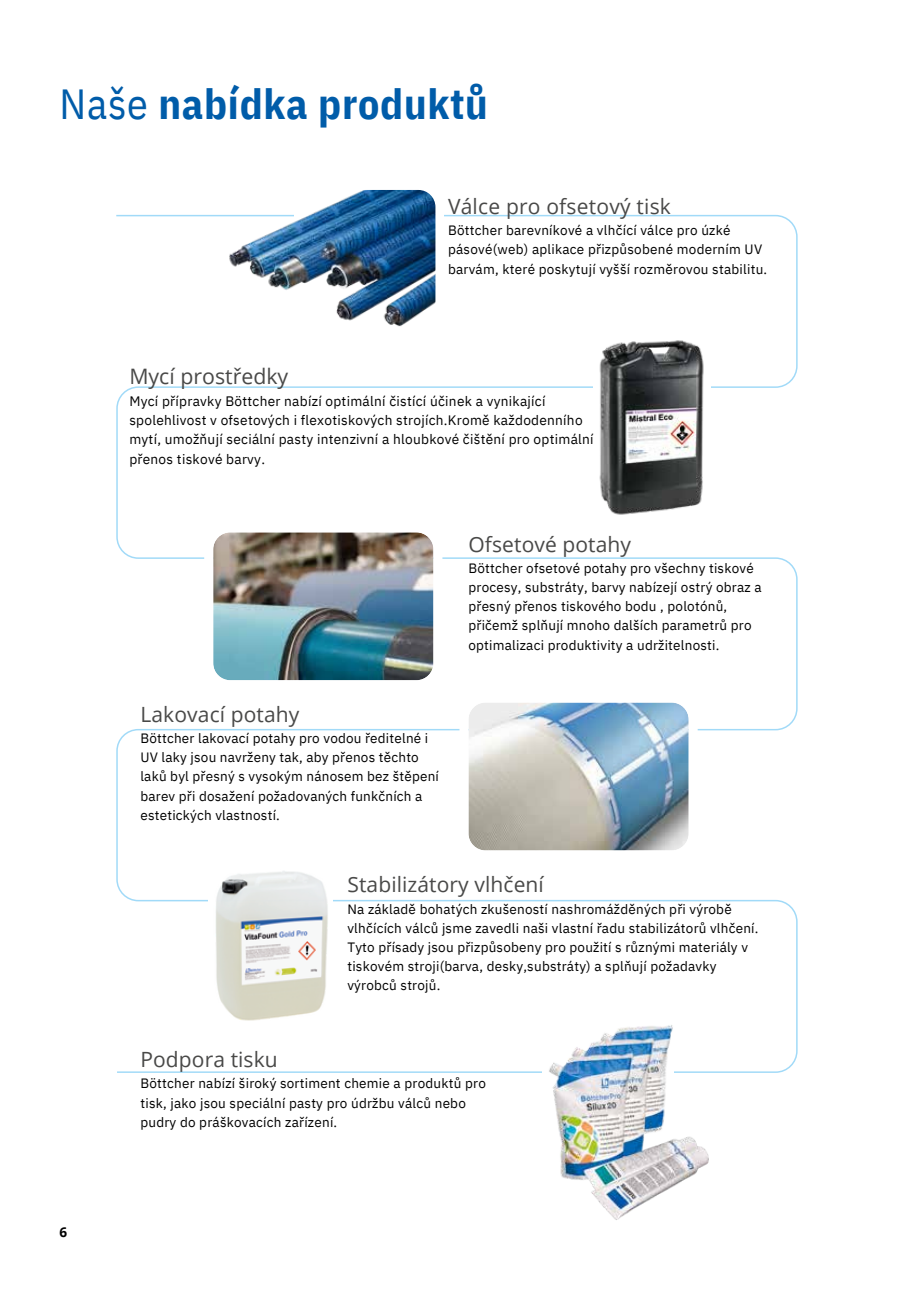
<style>
.page{position:relative;width:914px;height:1298px;background:#fff}
.page>*{position:absolute;margin:0;border:0;box-sizing:border-box;transform-origin:0 0}
.t1{font:700 42px "IBM Plex Sans Cond";letter-spacing:.015em;color:#005ca9}
.t2{font:21.3px "Open Sans";color:#494948}
.t3{font:21px "Open Sans";letter-spacing:.005em;color:#494948}
.t4{font:13.65px/19.4px "IBM Plex Sans";letter-spacing:.02em;color:#000}
.t5{font:13.5px/19.2px "IBM Plex Sans";letter-spacing:.015em;color:#000}
.t6{font:700 13.5px "Open Sans";color:#000}
.s1{font-weight:400}
</style>
<div class="page">
<svg style="left:116px;top:215px;width:681px;height:857px"></svg>
<img style="left:539px;top:1022px;width:184px;height:198px">
<img style="left:459px;top:693px;width:238px;height:166px">
<img style="left:204px;top:523px;width:238px;height:166px">
<div style="left:435px;top:206px;width:9px;height:13px;background:#fff"></div>
<img style="left:215px;top:190px;width:220px;height:147px;border-radius:17px">
<div style="left:702px;top:381px;width:8px;height:13px;background:#fff"></div>
<img style="left:593px;top:336px;width:116px;height:183px">
<div style="left:324px;top:893px;width:9px;height:13px;background:#fff"></div>
<img style="left:207px;top:867px;width:124px;height:158px">
<p class="t1" style="left:60px;top:76px;width:430px"><span class="s1">Naše</span> nabídka produktů</p>
<p class="t3" style="left:448px;top:191px;width:224px">Válce pro ofsetový tisk</p>
<p class="t5" style="left:448px;top:221px;width:321px">Böttcher barevníkové a vlhčící válce pro úzké pásové(web) aplikace přizpůsobené moderním UV barvám, které poskytují vyšší rozměrovou stabilitu.</p>
<p class="t2" style="left:129px;top:361px;width:160px">Mycí prostředky</p>
<p class="t4" style="left:129px;top:391px;width:466px">Mycí přípravky Böttcher nabízí optimální čistící účinek a vynikající spolehlivost v ofsetových i flexotiskových strojích.Kromě každodenního mytí, umožňují seciální pasty intenzivní a hloubkové čištění pro optimální přenos tiskové barvy.</p>
<p class="t3" style="left:140px;top:699px;width:161px">Lakovací potahy</p>
<p class="t5" style="left:140px;top:728px;width:300px">Böttcher lakovací potahy pro vodou ředitelné i UV laky jsou navrženy tak, aby přenos těchto laků byl přesný s vysokým nánosem bez štěpení barev při dosažení požadovaných funkčních a estetických vlastností.</p>
<p class="t3" style="left:468px;top:529px;width:164px">Ofsetové potahy</p>
<p class="t5" style="left:468px;top:558px;width:294px">Böttcher ofsetové potahy pro všechny tiskové procesy, substráty, barvy nabízejí ostrý obraz a přesný přenos tiskového bodu , polotónů, přičemž splňují mnoho dalších parametrů pro optimalizaci produktivity a udržitelnosti.</p>
<p class="t3" style="left:347px;top:869px;width:198px">Stabilizátory vlhčení</p>
<p class="t5" style="left:347px;top:898px;width:412px">Na základě bohatých zkušeností nashromážděných při výrobě vlhčících válců jsme zavedli naši vlastní řadu stabilizátorů vlhčení.<br>Tyto přísady jsou přizpůsobeny pro použití s různými materiály v tiskovém stroji(barva, desky,substráty) a splňují požadavky výrobců strojů.</p>
<p class="t6" style="left:60px;top:1222px;width:9px">6</p>
<p class="t3" style="left:140px;top:1044px;width:139px">Podpora tisku</p>
<p class="t5" style="left:140px;top:1073px;width:347px">Böttcher nabízí široký sortiment chemie a produktů pro tisk, jako jsou speciální pasty pro údržbu válců nebo pudry do práškovacích zařízení.</p>
</div>
